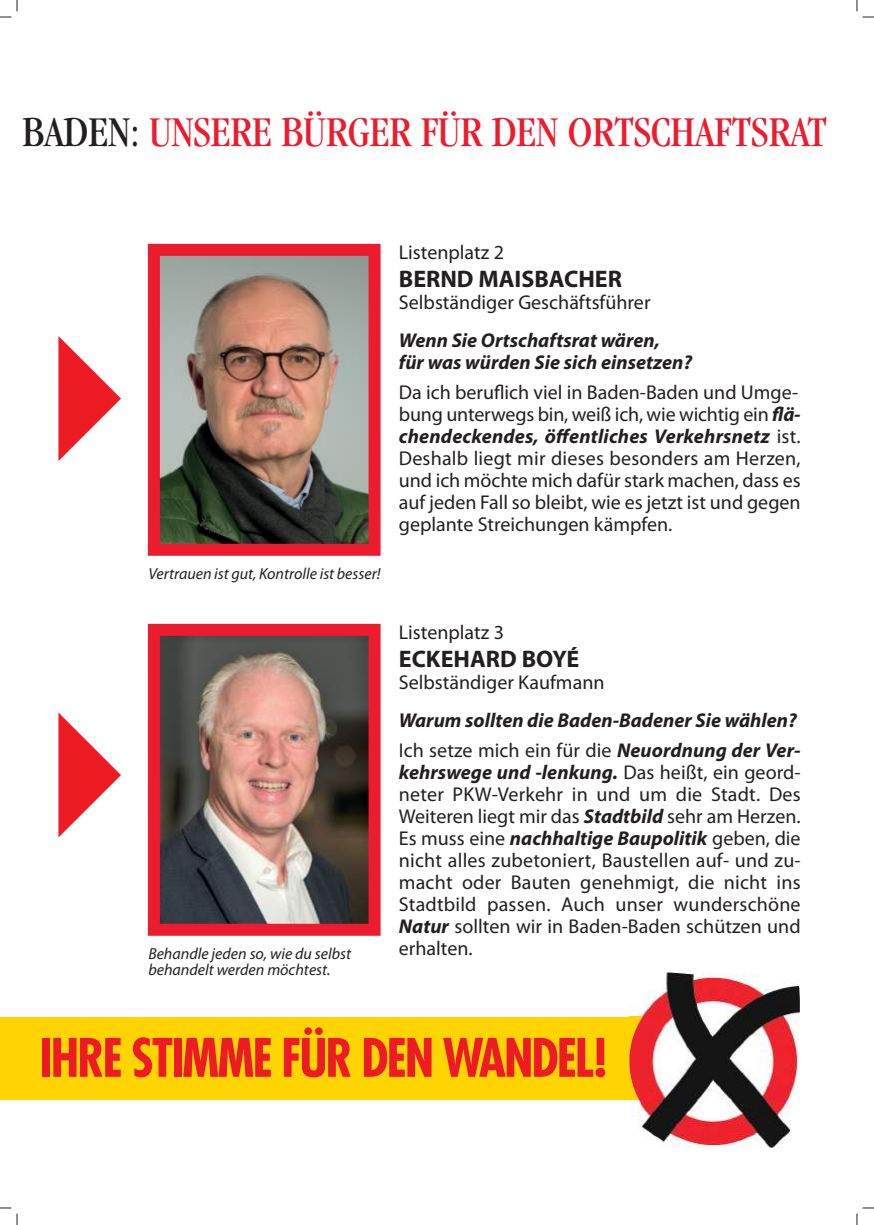
<style>
.page{position:relative;width:874px;height:1225px;background:#fff}
.page>*{position:absolute;margin:0;border:0;box-sizing:border-box;transform-origin:0 0}
.t1{font:700 condensed 51.6px "Futura LT";letter-spacing:-.04em;color:#ed1c24}
.t2{font:condensed 44px "Garamond";color:#ed1b2e}
.t3{font:700 24px "Myriad Pro";color:#231f20}
.t4{font:20px/22px "Myriad Pro";color:#231f20;text-align:justify}
.t5{font:italic 700 20px/22px "Myriad Pro";color:#231f20}
.t6{font:italic 16px "Myriad Pro";color:#231f20}
.s1{color:#231f20}
.s2{font-weight:700;font-style:italic}
.s3{font-weight:400;font-style:normal}
</style>
<div class="page">
<svg style="left:856px;top:1207px;width:17px;height:17px"></svg>
<div style="left:0;top:1017px;width:647px;height:83px;background:#ffd400"></div>
<img style="left:629px;top:972px;width:170px;height:175px">
<img style="left:629px;top:1017px;width:18px;height:83px">
<img style="left:161px;top:637px;width:206px;height:285px">
<div style="left:148px;top:624px;width:232px;height:311px;border:12px solid #ed1b2e"></div>
<img style="left:161px;top:257px;width:206px;height:286px">
<div style="left:148px;top:244px;width:232px;height:312px;border:12px solid #ed1b2e"></div>
<h2 class="t2" style="left:22px;top:115px;width:805px"><span class="s1">BADEN:</span> UNSERE BÜRGER FÜR DEN ORTSCHAFTSRAT</h2>
<p class="t6" style="left:148px;top:568px;width:233px">Vertrauen ist gut, Kontrolle ist besser!</p>
<p class="t4" style="left:398px;top:243px;width:107px">Listenplatz 2</p>
<p class="t3" style="left:398px;top:270px;width:224px">BERND MAISBACHER</p>
<p class="t4" style="left:398px;top:293px;width:253px">Selbständiger Geschäftsführer</p>
<p class="t5" style="left:398px;top:331px;width:295px">Wenn Sie Ortschaftsrat wären,<br>für was würden Sie sich einsetzen?</p>
<p class="t4" style="left:398px;top:383px;width:403px">Da ich beruflich viel in Baden-Baden und Umge&shy;bung unterwegs bin, weiß ich, wie wichtig ein <span class="s2">flä&shy;chendeckendes, öffentliches Verkehrsnetz</span> ist.<br>Deshalb liegt mir dieses besonders am Herzen, und ich möchte mich dafür stark machen, dass es auf jeden Fall so bleibt, wie es jetzt ist und gegen geplante Streichungen kämpfen.</p>
<p class="t4" style="left:398px;top:623px;width:107px">Listenplatz 3</p>
<p class="t3" style="left:398px;top:650px;width:182px">ECKEHARD BOYÉ</p>
<p class="t4" style="left:398px;top:673px;width:207px">Selbständiger Kaufmann</p>
<p class="t5" style="left:398px;top:707px;width:403px;line-height:30px">Warum sollten die Baden-Badener Sie wählen?<br><span class="s3">Ich setze mich ein für die</span> Neuordnung der Ver-</p>
<p class="t4" style="left:398px;top:763px;width:403px"><span class="s2">kehrswege und -lenkung.</span> Das heißt, ein geord&shy;neter PKW-Verkehr in und um die Stadt. Des Weiteren liegt mir das <span class="s2">Stadtbild</span> sehr am Herzen.<br>Es muss eine <span class="s2">nachhaltige Baupolitik</span> geben, die nicht alles zubetoniert, Baustellen auf- und zu&shy;macht oder Bauten genehmigt, die nicht ins Stadtbild passen. Auch unser wunderschöne <span class="s2">Natur</span> sollten wir in Baden-Baden schützen und</p>
<p class="t6" style="left:148px;top:947px;width:204px">Behandle jeden so, wie du selbst</p>
<p class="t4" style="left:398px;top:939px;width:75px">erhalten.</p>
<p class="t6" style="left:148px;top:963px;width:184px">behandelt werden möchtest.</p>
<h1 class="t1" style="left:39px;top:1034px;width:568px">IHRE STIMME FÜR DEN WANDEL!</h1>
</div>
